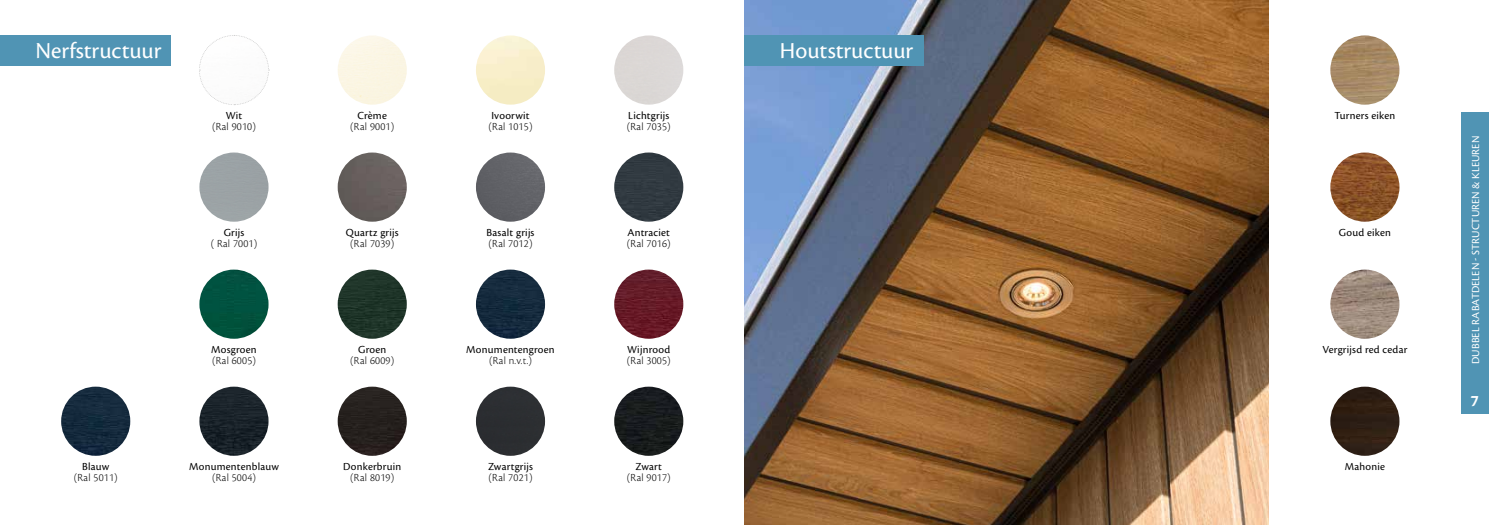
<style>
.page{position:relative;width:1489px;height:525px;background:#fff}
.page>*{position:absolute;margin:0;border:0;box-sizing:border-box;transform-origin:0 0}
.t1{font:23.75px "Cronos Pro";color:#fff}
.t2{font:700 16.88px "Cronos Pro";color:#fff}
.t3{font:11.25px "Cronos Pro";letter-spacing:.02em;color:#000}
.t4{font:300 11.25px "Cronos Pro";letter-spacing:.02em;color:#000}
.t5{font:11.25px "Cronos Pro";letter-spacing:.01em;color:#fff}
</style>
<div class="page">
<img style="left:744px;top:0;width:524px;height:524px">
<div style="left:0;top:35px;width:170px;height:31px;background:#5094b4"></div>
<div style="left:744px;top:35px;width:180px;height:30px;background:#5094b4"></div>
<div style="left:338px;top:35px;width:69px;height:70px;background:#fbf5e4;border-radius:35px"></div>
<svg style="left:199px;top:35px;width:70px;height:70px"></svg>
<img style="left:476px;top:35px;width:69px;height:70px;border-radius:35px">
<div style="left:614px;top:35px;width:69px;height:70px;background:#dcd8d6;border-radius:35px"></div>
<img style="left:338px;top:152px;width:69px;height:69px;border-radius:35px">
<div style="left:199px;top:152px;width:69px;height:69px;background:#9ba3a5;border-radius:35px"></div>
<div style="left:476px;top:152px;width:69px;height:69px;background:#616267;border-radius:35px"></div>
<div style="left:614px;top:152px;width:69px;height:69px;background:#313a41;border-radius:35px"></div>
<img style="left:338px;top:269px;width:69px;height:69px;border-radius:35px">
<div style="left:199px;top:269px;width:69px;height:69px;background:#005340;border-radius:35px"></div>
<img style="left:476px;top:269px;width:69px;height:69px;border-radius:35px">
<div style="left:476px;top:386px;width:69px;height:69px;background:#2c2e31;border-radius:35px"></div>
<img style="left:614px;top:269px;width:69px;height:69px;border-radius:35px">
<img style="left:614px;top:386px;width:69px;height:69px;border-radius:35px">
<div style="left:338px;top:386px;width:69px;height:69px;background:#27211e;border-radius:35px"></div>
<img style="left:199px;top:386px;width:69px;height:69px;border-radius:35px">
<img style="left:61px;top:386px;width:69px;height:69px;border-radius:35px">
<img style="left:1330px;top:386px;width:69px;height:69px;border-radius:35px">
<img style="left:1330px;top:35px;width:69px;height:70px;border-radius:35px">
<img style="left:1330px;top:269px;width:69px;height:69px;border-radius:35px">
<img style="left:1330px;top:152px;width:69px;height:69px;border-radius:35px">
<div style="left:1460px;top:112px;width:28px;height:301px;background:#5094b4"></div>
<h1 class="t1" style="left:35px;top:37px;width:127px">Nerfstructuur</h1>
<h1 class="t1" style="left:780px;top:37px;width:135px">Houtstructuur</h1>
<p class="t3" style="left:226px;top:109px;width:18px">Wit</p>
<p class="t4" style="left:212px;top:120px;width:45px">(Ral 9010)</p>
<p class="t3" style="left:357px;top:109px;width:31px">Crème</p>
<p class="t4" style="left:350px;top:120px;width:45px">(Ral 9001)</p>
<p class="t3" style="left:491px;top:109px;width:40px">Ivoorwit</p>
<p class="t4" style="left:488px;top:120px;width:45px">(Ral 1015)</p>
<p class="t3" style="left:628px;top:109px;width:42px">Lichtgrijs</p>
<p class="t4" style="left:626px;top:120px;width:45px">(Ral 7035)</p>
<p class="t3" style="left:1334px;top:109px;width:62px">Turners eiken</p>
<p class="t3" style="left:224px;top:226px;width:22px">Grijs</p>
<p class="t4" style="left:211px;top:237px;width:48px">( Ral 7001)</p>
<p class="t3" style="left:211px;top:343px;width:47px">Mosgroen</p>
<p class="t4" style="left:212px;top:354px;width:45px">(Ral 6005)</p>
<p class="t3" style="left:346px;top:226px;width:54px">Quartz grijs</p>
<p class="t4" style="left:350px;top:237px;width:45px">(Ral 7039)</p>
<p class="t3" style="left:358px;top:343px;width:30px">Groen</p>
<p class="t4" style="left:350px;top:354px;width:45px">(Ral 6009)</p>
<p class="t3" style="left:486px;top:226px;width:49px">Basalt grijs</p>
<p class="t4" style="left:488px;top:237px;width:45px">(Ral 7012)</p>
<p class="t3" style="left:466px;top:343px;width:90px">Monumentengroen</p>
<p class="t4" style="left:489px;top:354px;width:44px">(Ral n.v.t.)</p>
<p class="t3" style="left:627px;top:226px;width:44px">Antraciet</p>
<p class="t4" style="left:626px;top:237px;width:45px">(Ral 7016)</p>
<p class="t3" style="left:627px;top:343px;width:45px">Wijnrood</p>
<p class="t4" style="left:626px;top:354px;width:45px">(Ral 3005)</p>
<p class="t3" style="left:1338px;top:226px;width:53px">Goud eiken</p>
<p class="t3" style="left:1322px;top:343px;width:86px">Vergrijsd red cedar</p>
<p class="t5" style="left:1468px;top:364px;width:229px;rotate:-90deg">DUBBEL RABATDELEN - STRUCTUREN &amp; KLEUREN</p>
<h2 class="t2" style="left:1470px;top:390px;width:10px">7</h2>
<p class="t3" style="left:82px;top:459px;width:29px">Blauw</p>
<p class="t4" style="left:74px;top:471px;width:45px">(Ral 5011)</p>
<p class="t3" style="left:189px;top:459px;width:91px">Monumentenblauw</p>
<p class="t4" style="left:212px;top:471px;width:45px">(Ral 5004)</p>
<p class="t3" style="left:343px;top:459px;width:59px">Donkerbruin</p>
<p class="t4" style="left:350px;top:471px;width:45px">(Ral 8019)</p>
<p class="t3" style="left:488px;top:459px;width:47px">Zwartgrijs</p>
<p class="t4" style="left:488px;top:471px;width:45px">(Ral 7021)</p>
<p class="t3" style="left:635px;top:459px;width:28px">Zwart</p>
<p class="t4" style="left:626px;top:471px;width:45px">(Ral 9017)</p>
<p class="t3" style="left:1344px;top:459px;width:42px">Mahonie</p>
</div>
